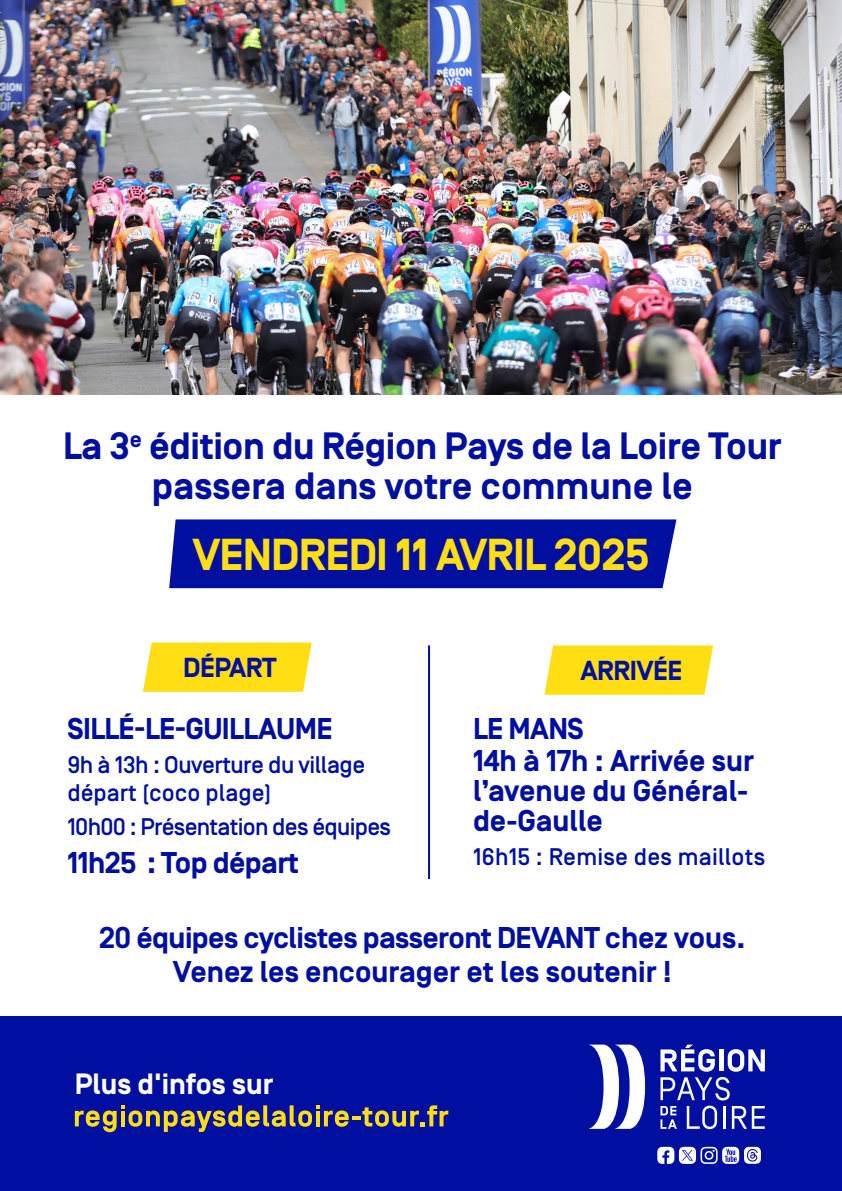
<style>
.page{position:relative;width:842px;height:1191px;background:#fff}
.page>*{position:absolute;margin:0;border:0;box-sizing:border-box;transform-origin:0 0}
.t1{font:700 44.6px "Simplon Norm";letter-spacing:-.02em;color:#ffde14}
.t2{font:700 38px/40px "Simplon Norm";letter-spacing:-.01em;color:#000fa0;text-align:center}
.t3{font:700 30px/30.6px "Simplon Norm";letter-spacing:-.005em;color:#000fa0;text-align:center}
.t4{font:700 29.2px "Simplon Norm";color:#fff}
.t5{font:700 27.4px "Simplon Norm";letter-spacing:-.02em;color:#000fa0}
.t6{font:500 24px/28px "Simplon Norm";letter-spacing:-.02em;color:#000fa0}
.t7{font:500 24px "Simplon Norm";letter-spacing:.01em;color:#000fa0}
</style>
<div class="page">
<img style="left:0;top:0;width:842px;height:395px">
<div style="left:0;top:1016px;width:842px;height:175px;background:#000fa0"></div>
<svg style="left:589px;top:1044px;width:56px;height:84px"></svg>
<svg style="left:728px;top:1049px;width:37px;height:22px"></svg>
<hr style="left:719px;top:1049px;width:4px;height:22px;background:#fff">
<svg style="left:660px;top:1044px;width:55px;height:27px"></svg>
<svg style="left:660px;top:1077px;width:105px;height:52px"></svg>
<svg style="left:657px;top:1146px;width:104px;height:18px"></svg>
<div style="left:169px;top:519px;width:508px;height:69px;background:#000fa0"></div>
<svg style="left:143px;top:642px;width:169px;height:50px;background:#ffe023"></svg>
<svg style="left:544px;top:645px;width:169px;height:49px;background:#ffe022"></svg>
<hr style="left:428px;top:645px;width:2px;height:234px;background:#000fa0">
<svg style="left:75px;top:1105px;width:373px;height:27px"></svg>
<p class="t2" style="left:63px;top:428px;width:720px">La 3<sup>e</sup> édition du Région Pays de la Loire Tour passera dans votre commune le</p>
<h1 class="t1" style="left:192px;top:531px;width:458px">VENDREDI 11 AVRIL 2025</h1>
<p class="t5" style="left:183px;top:653px;width:95px">DÉPART</p>
<p class="t5" style="left:580px;top:656px;width:103px">ARRIVÉE</p>
<p class="t3" style="left:473px;top:715px;width:283px;text-align:left">LE MANS<br>14h à 17h : Arrivée sur l’avenue du Général&shy;de-Gaulle</p>
<p class="t7" style="left:473px;top:844px;width:294px">16h15 : Remise des maillots</p>
<p class="t3" style="left:67px;top:715px;width:267px">SILLÉ-LE-GUILLAUME</p>
<p class="t6" style="left:67px;top:752px;width:299px">9h à 13h : Ouverture du village départ (coco plage)</p>
<p class="t6" style="left:67px;top:814px;width:325px">10h00 : Présentation des équipes</p>
<p class="t3" style="left:67px;top:849px;width:233px">11h25 : Top départ</p>
<p class="t3" style="left:99px;top:922px;width:648px;line-height:34px">20 équipes cyclistes passeront DEVANT chez vous.<br>Venez les encourager et les soutenir !</p>
<p class="t4" style="left:75px;top:1068px;width:200px">Plus d'infos sur</p>
</div>
